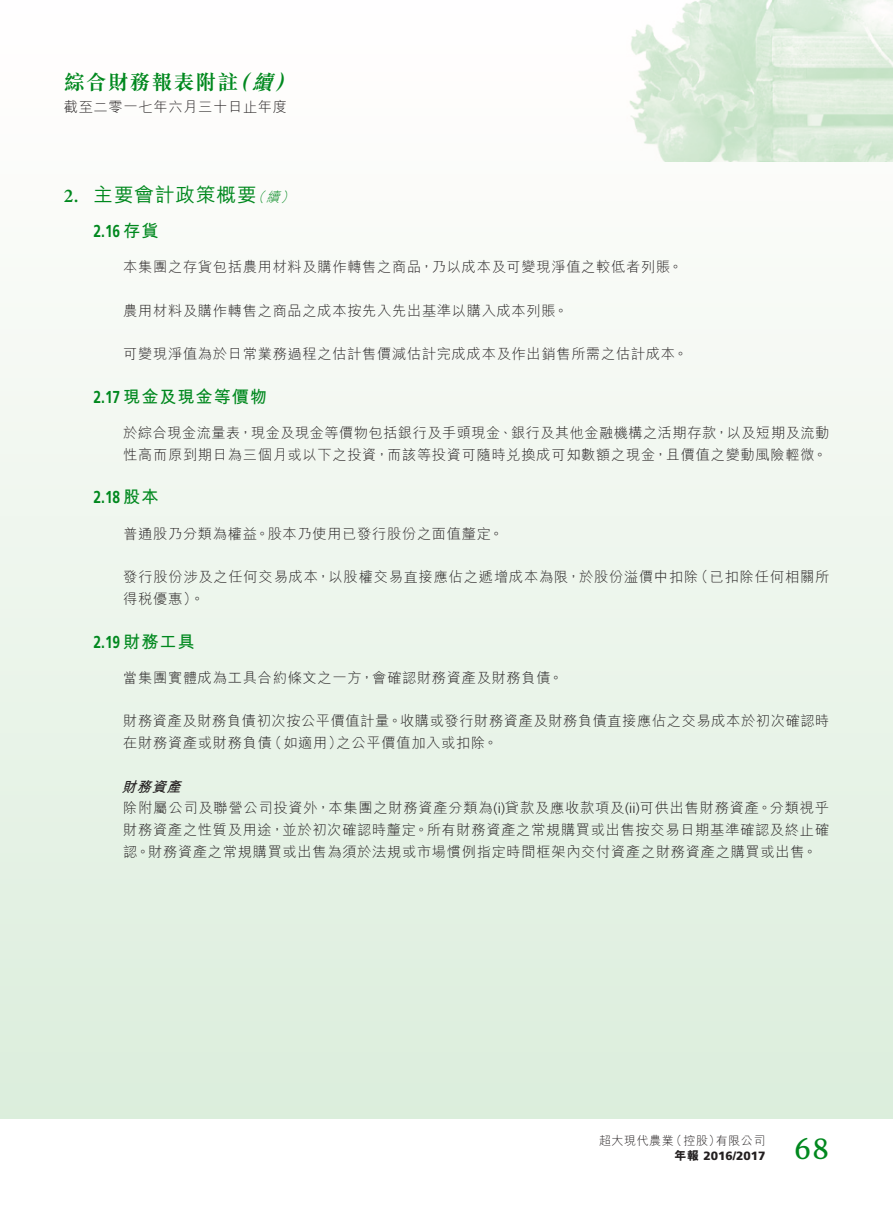
<style>
.page{position:relative;width:893px;height:1212px;background:#fff}
.page>*{position:absolute;margin:0;border:0;box-sizing:border-box;transform-origin:0 0}
.t1{font:27px "Merriweather";color:#00881e}
.t2{font:700 21px "M Sung HK";letter-spacing:.045em;color:#00881e}
.t3{font:italic 700 21px "M Sung HK";color:#00881e}
.Heading_1{font:500 19.5px "M Hei HK";letter-spacing:.05em;color:#00881e}
.Heading_1-2{font:600 19.5px "Minion Pro";color:#00881e}
.Heading_2{font:700 17.25px "Frutiger LT Std";color:#00881e;scale:.8 1}
.Heading_2-2{font:700 17.25px "M Hei HK";letter-spacing:.05em;color:#00881e}
.Body_Text{font:300 14.25px/21.8px "M Hei HK";letter-spacing:.05em;color:#231f20}
.Heading_3{font:italic 700 14.25px "M Hei HK";color:#231f20}
.Heading_1-3{font:italic 300 13.5px "M Hei HK";color:#00881e}
.t4{font:300 12px "M Hei HK";letter-spacing:.05em;color:#231f20}
.t5{font:900 12px "Frutiger LT Std";color:#231f20}
.s1{font-family:"M Hei HK"}
.s2{font-family:"Frutiger LT Std"}
.s3{font-family:"M Hei HK";font-weight:800}
</style>
<div class="page">
<div style="left:0;top:0;width:893px;height:1118px;background:linear-gradient(to bottom,#fffeff,#dceedc)"></div>
<img style="left:590px;top:0;width:303px;height:162px">
<svg style="left:0;top:0;width:1px;height:1118px"></svg>
<h2 class="t3" style="left:229px;top:72px;width:28px">（</h2>
<h2 class="t3" style="left:274px;top:72px;width:28px">(</h2>
<h2 class="t2" style="left:64px;top:72px;width:176px">綜合財務報表附註</h2>
<p class="Body_Text" style="left:64px;top:96px;width:225px">截至二零一七年六月三十日止年度</p>
<h2 class="t3" style="left:252px;top:72px;width:28px">續</h2>
<p class="Heading_1-2" style="left:64px;top:183px;width:16px">2.</p>
<p class="Heading_1" style="left:94px;top:181px;width:165px">主要會計政策概要</p>
<p class="Heading_1-3" style="left:266px;top:191px;width:19px">續</p>
<p class="Heading_1-3" style="left:251px;top:191px;width:19px">（</p>
<p class="Heading_1-3" style="left:281px;top:191px;width:19px">(</p>
<p class="Heading_2" style="left:94px;top:221px;width:83px">2.16 <span class="s1">存貨</span></p>
<p class="Body_Text" style="left:123px;top:256px;width:561px">本集團之存貨包括農用材料及購作轉售之商品，乃以成本及可變現淨值之較低者列賬。</p>
<p class="Body_Text" style="left:123px;top:299px;width:446px">農用材料及購作轉售之商品之成本按先入先出基準以購入成本列賬。</p>
<p class="Body_Text" style="left:123px;top:343px;width:566px">可變現淨值為於日常業務過程之估計售價減估計完成成本及作出銷售所需之估計成本。</p>
<p class="Heading_2-2" style="left:94px;top:384px;width:175px"><span class="s2">2.17</span> 現金及現金等價物</p>
<p class="Body_Text" style="left:123px;top:422px;width:707px">於綜合現金流量表，現金及現金等價物包括銀行及手頭現金、銀行及其他金融機構之活期存款，以及短期及流動性高而原到期日為三個月或以下之投資，而該等投資可隨時兌換成可知數額之現金，且價值之變動風險輕微。</p>
<p class="Heading_2" style="left:94px;top:487px;width:83px">2.18 <span class="s1">股本</span></p>
<p class="Body_Text" style="left:123px;top:522px;width:382px">普通股乃分類為權益。股本乃使用已發行股份之面值釐定。</p>
<p class="Body_Text" style="left:694px;top:566px;width:137px">（已扣除任何相關所</p>
<p class="Body_Text" style="left:123px;top:566px;width:577px">發行股份涉及之任何交易成本，以股權交易直接應佔之遞增成本為限，於股份溢價中扣除得稅優惠。(</p>
<p class="Heading_2" style="left:94px;top:631px;width:128px">2.19 <span class="s1">財務工具</span></p>
<p class="Body_Text" style="left:123px;top:666px;width:441px">當集團實體成為工具合約條文之一方，會確認財務資產及財務負債。</p>
<p class="Body_Text" style="left:337px;top:710px;width:494px;text-indent:-213px">財務資產及財務負債初次按公平價值計量。收購或發行財務資產及財務負債直接應佔之交易成本於初次確認時之公平價值加入或扣除。</p>
<p class="Body_Text" style="left:268px;top:732px;width:76px">（如適用）</p>
<p class="Body_Text" style="left:123px;top:732px;width:150px">在財務資產或財務負債</p>
<p class="Heading_3" style="left:122px;top:776px;width:65px">財務資產</p>
<p class="Body_Text" style="left:123px;top:797px;width:707px;text-align:justify">除附屬公司及聯營公司投資外，本集團之財務資產分類為 <span class="s2">)i(</span> 貸款及應收款項及 <span class="s2">)i i(</span> 可供出售財務資產。分類視乎財務資產之性質及用途，並於初次確認時釐定。所有財務資產之常規購買或出售按交易日期基準確認及終止確認。財務資產之常規購買或出售為須於法規或市場慣例指定時間框架內交付資產之財務資產之購買或出售。</p>
<p class="t4" style="left:670px;top:1134px;width:52px">（控股）</p>
<p class="t4" style="left:599px;top:1134px;width:76px">超大現代農業</p>
<h1 class="t1" style="left:794px;top:1133px;width:37px">68</h1>
<p class="t4" style="left:716px;top:1134px;width:51px">有限公司</p>
<p class="t5" style="left:675px;top:1149px;width:92px"><span class="s3">年報</span> 2016/2017</p>
</div>
